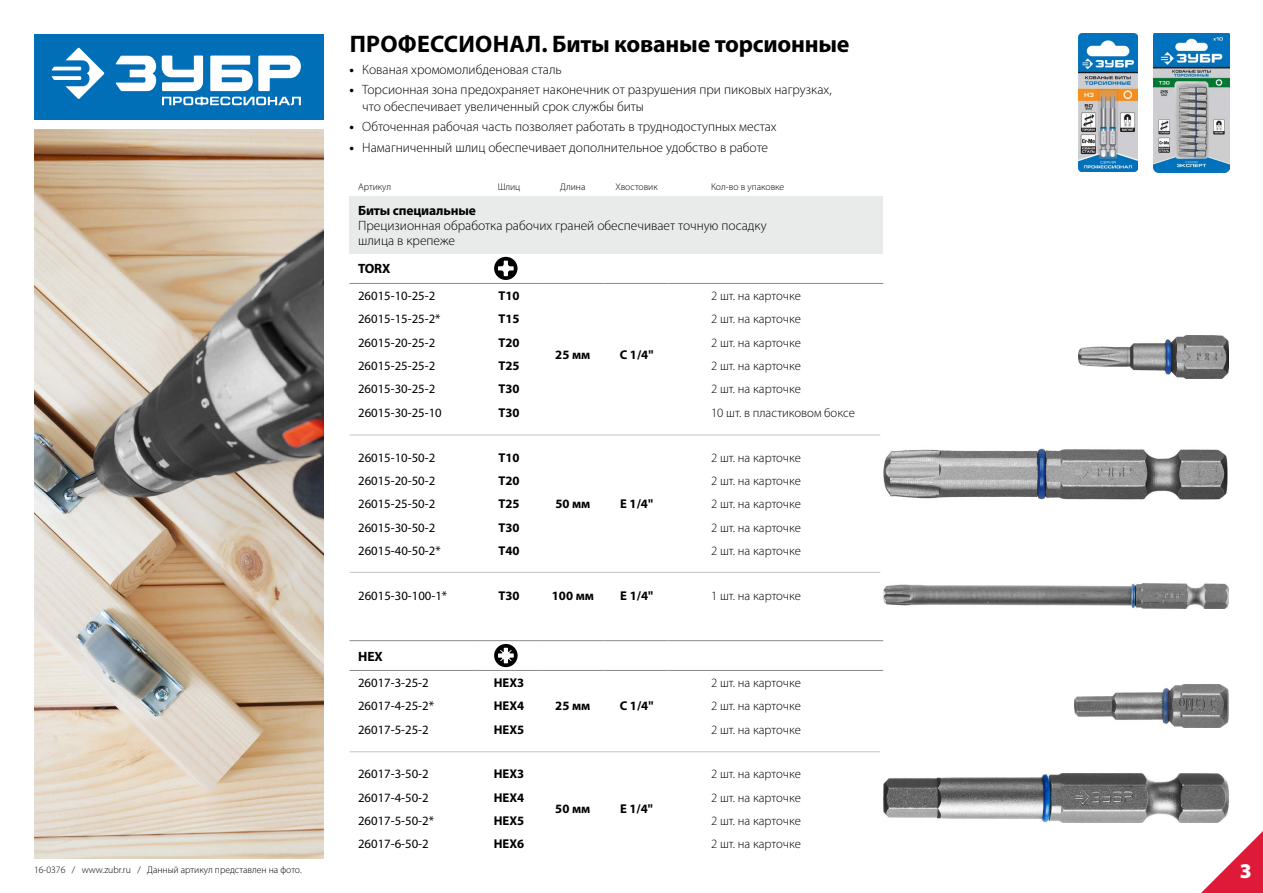
<style>
.page{position:relative;width:1263px;height:893px;background:#fff}
.page>*{position:absolute;margin:0;border:0;box-sizing:border-box;transform-origin:0 0}
.t1{font:700 24px "Myriad Pro";letter-spacing:-.01em;color:#000}
.t2{font:900 21px "Myriad Pro";color:#fff}
.t3{font:300 13.5px/15px "Myriad Pro";color:#000}
.t4{font:700 13.5px "Myriad Pro";letter-spacing:-.01em;color:#000}
.t5{font:300 12.75px "Myriad Pro";color:#000}
.t6{font:12.75px "Myriad Pro";color:#000}
.t7{font:700 12.75px "Myriad Pro";color:#000}
.t8{font:300 9.75px "Myriad Pro";color:#000}
.s1{font-weight:700}
</style>
<div class="page">
<svg style="left:1201px;top:831px;width:62px;height:62px"></svg>
<div style="left:350px;top:197px;width:533px;height:57px;background:#e9eaea"></div>
<hr style="left:350px;top:283px;width:127px;height:1px;background:#898b8e">
<hr style="left:477px;top:283px;width:64px;height:1px;background:#898b8e">
<hr style="left:541px;top:283px;width:64px;height:1px;background:#898b8e">
<hr style="left:605px;top:283px;width:63px;height:1px;background:#898b8e">
<hr style="left:668px;top:283px;width:215px;height:1px;background:#898b8e">
<hr style="left:350px;top:640px;width:127px;height:1px;background:#898b8e">
<hr style="left:477px;top:640px;width:64px;height:1px;background:#898b8e">
<hr style="left:541px;top:640px;width:64px;height:1px;background:#898b8e">
<hr style="left:605px;top:640px;width:63px;height:1px;background:#898b8e">
<hr style="left:668px;top:640px;width:215px;height:1px;background:#898b8e">
<hr style="left:350px;top:670px;width:127px;height:1px;background:#898b8e">
<hr style="left:477px;top:670px;width:64px;height:1px;background:#898b8e">
<hr style="left:541px;top:670px;width:64px;height:1px;background:#898b8e">
<hr style="left:605px;top:670px;width:63px;height:1px;background:#898b8e">
<hr style="left:668px;top:670px;width:215px;height:1px;background:#898b8e">
<svg style="left:494px;top:257px;width:23px;height:23px"></svg>
<svg style="left:494px;top:644px;width:24px;height:23px"></svg>
<hr style="left:350px;top:435px;width:530px;height:1px;background:#c1c3c5">
<hr style="left:350px;top:572px;width:530px;height:1px;background:#c1c3c5">
<hr style="left:350px;top:751px;width:530px;height:1px;background:#c1c3c5">
<img style="left:883px;top:583px;width:346px;height:25px">
<img style="left:883px;top:448px;width:345px;height:52px">
<img style="left:1078px;top:336px;width:151px;height:42px">
<img style="left:883px;top:774px;width:346px;height:49px">
<img style="left:1074px;top:685px;width:155px;height:42px">
<div style="left:34px;top:34px;width:290px;height:85px;background:#006fb7"></div>
<svg style="left:162px;top:97px;width:139px;height:8px"></svg>
<svg style="left:51px;top:48px;width:53px;height:51px"></svg>
<svg style="left:115px;top:56px;width:186px;height:35px"></svg>
<img style="left:34px;top:129px;width:290px;height:730px">
<img style="left:1078px;top:34px;width:60px;height:138px">
<img style="left:1153px;top:34px;width:77px;height:138px">
<p class="t8" style="left:34px;top:863px;width:269px">16-0376 / www.zubr.ru / Данный артикул представлен на фото.</p>
<h1 class="t1" style="left:350px;top:28px;width:501px">ПРОФЕССИОНАЛ. Биты кованые торсионные</h1>
<p class="t3" style="left:350px;top:62px;width:214px"><span class="s1">•</span> Кованая хромомолибденовая сталь</p>
<p class="t3" style="left:362px;top:82px;width:471px;line-height:16.2px;text-indent:-13px"><span class="s1">•</span> Торсионная зона предохраняет наконечник от разрушения при пиковых нагрузках, что обеспечивает увеличенный срок службы биты</p>
<p class="t3" style="left:350px;top:119px;width:429px"><span class="s1">•</span> Обточенная рабочая часть позволяет работать в труднодоступных местах</p>
<p class="t3" style="left:350px;top:139px;width:420px"><span class="s1">•</span> Hамагниченный шлиц обеспечивает дополнительное удобство в работе</p>
<p class="t8" style="left:358px;top:181px;width:35px">Артикул</p>
<p class="t8" style="left:498px;top:181px;width:24px">Шлиц</p>
<p class="t8" style="left:560px;top:181px;width:27px">Длина</p>
<p class="t8" style="left:615px;top:181px;width:44px">Хвостовик</p>
<p class="t8" style="left:711px;top:181px;width:75px">Кол-во в упаковке</p>
<p class="t4" style="left:358px;top:202px;width:119px">Биты специальные</p>
<p class="t3" style="left:358px;top:218px;width:410px">Прецизионная обработка рабочих граней обеспечивает точную посадку шлица в крепеже</p>
<p class="t4" style="left:358px;top:260px;width:34px">TORX</p>
<p class="t6" style="left:358px;top:288px;width:79px">26015-10-25-2</p>
<p class="t7" style="left:498px;top:287px;width:23px">T10</p>
<p class="t5" style="left:711px;top:288px;width:91px">2 шт. на карточке</p>
<p class="t6" style="left:358px;top:311px;width:84px">26015-15-25-2*</p>
<p class="t7" style="left:498px;top:311px;width:23px">T15</p>
<p class="t5" style="left:711px;top:311px;width:91px">2 шт. на карточке</p>
<p class="t6" style="left:358px;top:335px;width:79px">26015-20-25-2</p>
<p class="t7" style="left:498px;top:334px;width:23px">T20</p>
<p class="t5" style="left:711px;top:335px;width:91px">2 шт. на карточке</p>
<p class="t6" style="left:358px;top:358px;width:79px">26015-25-25-2</p>
<p class="t7" style="left:498px;top:357px;width:23px">T25</p>
<p class="t5" style="left:711px;top:358px;width:91px">2 шт. на карточке</p>
<p class="t6" style="left:358px;top:381px;width:79px">26015-30-25-2</p>
<p class="t7" style="left:498px;top:381px;width:23px">T30</p>
<p class="t5" style="left:711px;top:382px;width:91px">2 шт. на карточке</p>
<p class="t6" style="left:358px;top:405px;width:85px">26015-30-25-10</p>
<p class="t7" style="left:498px;top:404px;width:23px">T30</p>
<p class="t5" style="left:711px;top:405px;width:145px">10 шт. в пластиковом боксе</p>
<p class="t6" style="left:358px;top:449px;width:79px">26015-10-50-2</p>
<p class="t7" style="left:498px;top:449px;width:23px">T10</p>
<p class="t7" style="left:555px;top:496px;width:37px">50 мм</p>
<p class="t7" style="left:620px;top:496px;width:34px">E 1/4"</p>
<p class="t7" style="left:555px;top:346px;width:37px">25 мм</p>
<p class="t7" style="left:620px;top:346px;width:35px">C 1/4"</p>
<p class="t5" style="left:711px;top:450px;width:91px">2 шт. на карточке</p>
<p class="t6" style="left:358px;top:473px;width:79px">26015-20-50-2</p>
<p class="t7" style="left:498px;top:472px;width:23px">T20</p>
<p class="t5" style="left:711px;top:473px;width:91px">2 шт. на карточке</p>
<p class="t6" style="left:358px;top:496px;width:79px">26015-25-50-2</p>
<p class="t7" style="left:498px;top:496px;width:23px">T25</p>
<p class="t5" style="left:711px;top:496px;width:91px">2 шт. на карточке</p>
<p class="t6" style="left:358px;top:519px;width:79px">26015-30-50-2</p>
<p class="t7" style="left:498px;top:519px;width:23px">T30</p>
<p class="t5" style="left:711px;top:520px;width:91px">2 шт. на карточке</p>
<p class="t6" style="left:358px;top:543px;width:84px">26015-40-50-2*</p>
<p class="t7" style="left:499px;top:542px;width:23px">T40</p>
<p class="t5" style="left:711px;top:543px;width:91px">2 шт. на карточке</p>
<p class="t6" style="left:358px;top:588px;width:90px">26015-30-100-1*</p>
<p class="t7" style="left:499px;top:587px;width:23px">T30</p>
<p class="t7" style="left:552px;top:587px;width:44px">100 мм</p>
<p class="t7" style="left:620px;top:587px;width:34px">E 1/4"</p>
<p class="t5" style="left:711px;top:588px;width:91px">1 шт. на карточке</p>
<p class="t4" style="left:358px;top:647px;width:26px">HEX</p>
<p class="t6" style="left:358px;top:675px;width:72px">26017-3-25-2</p>
<p class="t7" style="left:494px;top:674px;width:32px">HEX3</p>
<p class="t5" style="left:711px;top:675px;width:91px">2 шт. на карточке</p>
<p class="t6" style="left:358px;top:698px;width:77px">26017-4-25-2*</p>
<p class="t7" style="left:494px;top:698px;width:32px">HEX4</p>
<p class="t5" style="left:711px;top:698px;width:91px">2 шт. на карточке</p>
<p class="t6" style="left:358px;top:721px;width:72px">26017-5-25-2</p>
<p class="t7" style="left:494px;top:721px;width:32px">HEX5</p>
<p class="t5" style="left:711px;top:722px;width:91px">2 шт. на карточке</p>
<p class="t6" style="left:358px;top:766px;width:72px">26017-3-50-2</p>
<p class="t7" style="left:494px;top:766px;width:32px">HEX3</p>
<p class="t7" style="left:555px;top:801px;width:37px">50 мм</p>
<p class="t7" style="left:620px;top:801px;width:34px">E 1/4"</p>
<p class="t7" style="left:555px;top:698px;width:37px">25 мм</p>
<p class="t7" style="left:620px;top:698px;width:35px">C 1/4"</p>
<p class="t5" style="left:711px;top:766px;width:91px">2 шт. на карточке</p>
<p class="t6" style="left:358px;top:790px;width:72px">26017-4-50-2</p>
<p class="t7" style="left:494px;top:789px;width:32px">HEX4</p>
<p class="t5" style="left:711px;top:790px;width:91px">2 шт. на карточке</p>
<p class="t6" style="left:358px;top:813px;width:77px">26017-5-50-2*</p>
<p class="t7" style="left:494px;top:812px;width:32px">HEX5</p>
<p class="t5" style="left:711px;top:813px;width:91px">2 шт. на карточке</p>
<p class="t6" style="left:358px;top:836px;width:72px">26017-6-50-2</p>
<p class="t7" style="left:494px;top:836px;width:32px">HEX6</p>
<p class="t5" style="left:711px;top:836px;width:91px">2 шт. на карточке</p>
<h2 class="t2" style="left:1240px;top:856px;width:14px">3</h2>
</div>
